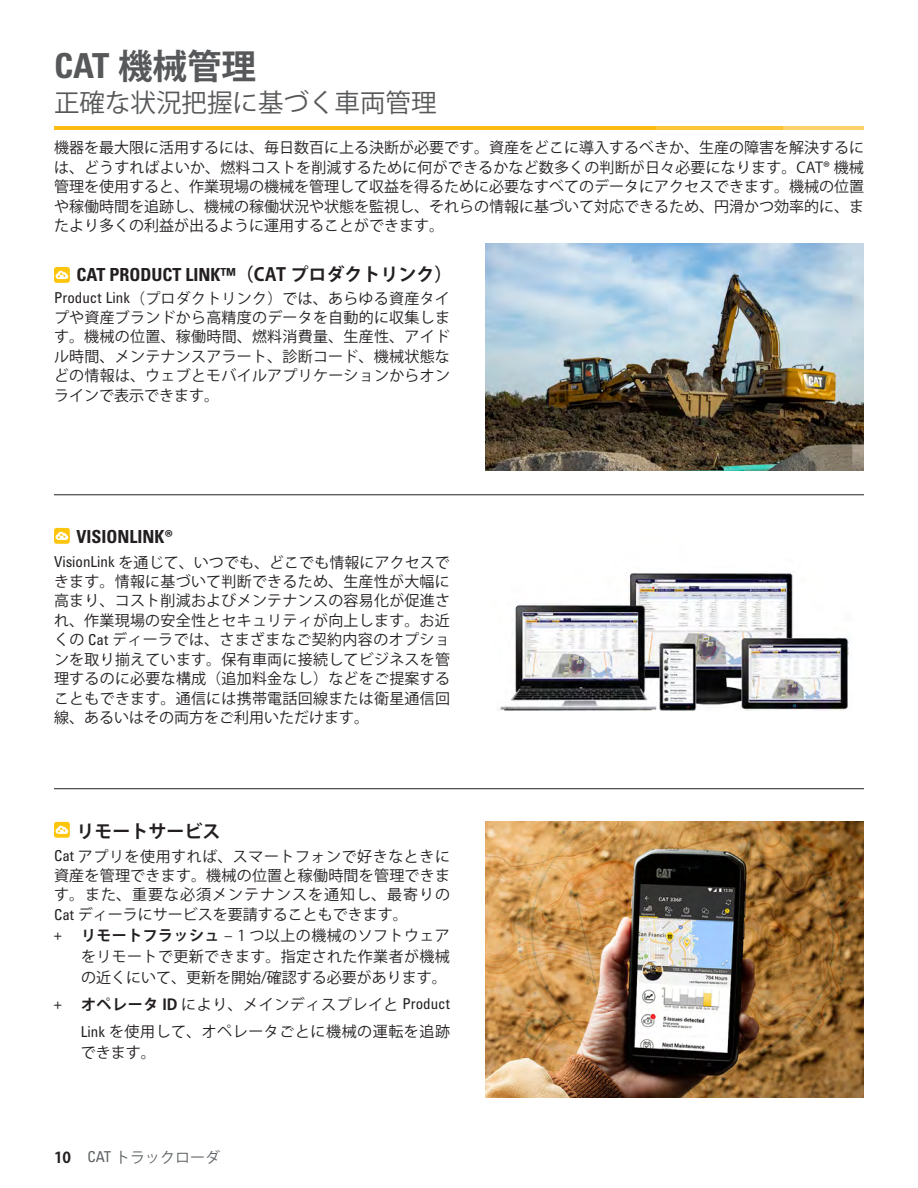
<style>
.page{position:relative;width:918px;height:1188px;background:#fff}
.page>*{position:absolute;margin:0;border:0;box-sizing:border-box;transform-origin:0 0}
.Headline_medium_gray{font:700 34.5px "Koz Go Pro";color:#57585a}
.Headline_small_gray{font:25.5px "Koz Go Pro";color:#57585a}
.Headline_small_black{font:700 condensed 18px "Univers LT Std";color:#231f20}
.Headline_small_black-2{font:700 18px "Koz Go Pro";color:#231f20}
.Body_copy{font:15px/19.4px "Koz Go Pro";letter-spacing:.015em;color:#231f20;text-align:justify}
.Body_copy-2{font:15px/27.8px "Koz Go Pro";letter-spacing:.035em;color:#231f20}
.t1{font:15px "Koz Go Pro";color:#5d6163}
.t2{font:condensed 15px "Univers LTCYR 57";color:#231f20}
.s1{font-family:"Univers LT Std";font-stretch:condensed}
.s2{font-family:"Koz Go Pro";font-stretch:normal}
.s3{font-weight:700}
.s4{font-weight:700;color:#231f20}
</style>
<div class="page">
<img style="left:485px;top:243px;width:379px;height:228px">
<img style="left:497px;top:573px;width:354px;height:138px">
<hr style="left:54px;top:127px;width:601px;height:3px;background:#fcba13">
<hr style="left:654px;top:127px;width:128px;height:3px;background:#fcba13">
<hr style="left:782px;top:127px;width:82px;height:3px;background:#fcba13">
<img style="left:485px;top:822px;width:379px;height:275px">
<hr style="left:54px;top:495px;width:810px;height:1px;background:#231f20">
<hr style="left:54px;top:788px;width:810px;height:1px;background:#231f20">
<svg style="left:54px;top:267px;width:16px;height:16px"></svg>
<svg style="left:54px;top:528px;width:16px;height:16px"></svg>
<svg style="left:54px;top:822px;width:16px;height:16px"></svg>
<p class="Headline_medium_gray" style="left:54px;top:45px;width:204px"><span class="s1">CAT</span> 機械管理</p>
<p class="Headline_small_gray" style="left:54px;top:86px;width:384px">正確な状況把握に基づく車両管理</p>
<p class="Body_copy" style="left:54px;top:138px;width:811px">機器を最大限に活用するには、毎日数百に上る決断が必要です。資産をどこに導入するべきか、生産の障害を解決するには、どうすればよいか、燃料コストを削減するために何ができるかなど数多くの判断が日々必要になります。CAT® 機械管理を使用すると、作業現場の機械を管理して収益を得るために必要なすべてのデータにアクセスできます。機械の位置や稼働時間を追跡し、機械の稼働状況や状態を監視し、それらの情報に基づいて対応できるため、円滑かつ効率的に、またより多くの利益が出るように運用することができます。</p>
<p class="Headline_small_black" style="left:76px;top:263px;width:378px">CAT PRODUCT LINK™<span class="s2">（CAT プロダクトリンク）</span></p>
<p class="Body_copy" style="left:54px;top:289px;width:398px"><span class="s1">Product Link</span>（プロダクトリンク）では、あらゆる資産タイプや資産ブランドから高精度のデータを自動的に収集します。機械の位置、稼働時間、燃料消費量、生産性、アイドル時間、メンテナンスアラート、診断コード、機械状態などの情報は、ウェブとモバイルアプリケーションからオンラインで表示できます。</p>
<p class="Headline_small_black" style="left:76px;top:526px;width:98px">VISIONLINK<span class="s2">®</span></p>
<p class="Body_copy" style="left:54px;top:553px;width:398px"><span class="s1">VisionLink</span> を通じて、いつでも、どこでも情報にアクセスできます。情報に基づいて判断できるため、生産性が大幅に高まり、コスト削減およびメンテナンスの容易化が促進され、作業現場の安全性とセキュリティが向上します。お近くの <span class="s1">Cat</span> ディーラでは、さまざまなご契約内容のオプションを取り揃えています。保有車両に接続してビジネスを管理するのに必要な構成（追加料金なし）などをご提案することもできます。通信には携帯電話回線または衛星通信回線、あるいはその両方をご利用いただけます。</p>
<p class="Headline_small_black-2" style="left:76px;top:820px;width:146px">リモートサービス</p>
<p class="Body_copy" style="left:54px;top:847px;width:398px"><span class="s1">Cat</span> アプリを使用すれば、スマートフォンで好きなときに資産を管理できます。機械の位置と稼働時間を管理できます。また、重要な必須メンテナンスを通知し、最寄りの<span class="s1">Cat</span> ディーラにサービスを要請することもできます。</p>
<p class="t2" style="left:54px;top:925px;width:9px">+</p>
<p class="Body_copy" style="left:81px;top:925px;width:370px;line-height:21px"><span class="s3">リモートフラッシュ</span> – 1 つ以上の機械のソフトウェアをリモートで更新できます。指定された作業者が機械の近くにいて、更新を開始/確認する必要があります。</p>
<p class="t2" style="left:54px;top:994px;width:9px">+</p>
<p class="Body_copy-2" style="left:81px;top:991px;width:371px"><span class="s3">オペレータ ID</span> により、メインディスプレイと <span class="s1">Product<br>Link</span> を使用して、オペレータごとに機械の運転を追跡</p>
<p class="Body_copy" style="left:81px;top:1043px;width:76px">できます。</p>
<p class="t1" style="left:54px;top:1148px;width:168px"><span class="s4">10</span> <span class="s1">CAT</span> トラックローダ</p>
</div>
